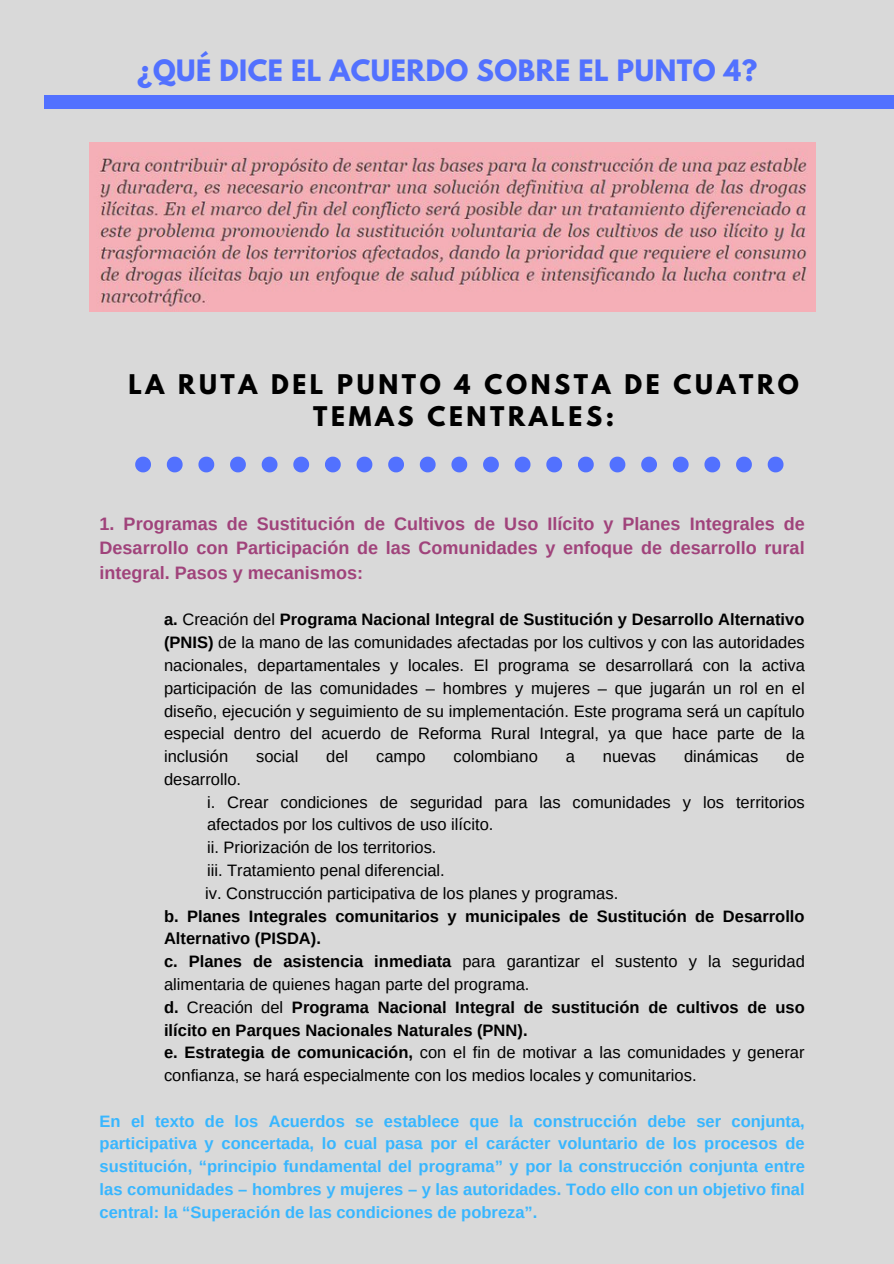
<style>
.page{position:relative;width:894px;height:1264px;background:#fff}
.page>*{position:absolute;margin:0;border:0;box-sizing:border-box;transform-origin:0 0}
.t1{font:700 26.1px "League Spartan";letter-spacing:.02em;color:#5271ff}
.t2{font:700 24px/31.7px "League Spartan";letter-spacing:.15em;color:#000;text-align:center}
.t3{font:700 18px/24.9px "Arimo";color:#a0437b;text-align:justify}
.t4{font:16.5px/22.8px "Arimo";color:#000;text-align:justify}
.t5{font:700 16.5px/22.8px "Arimo";color:#000}
.t6{font:700 16.5px/22.8px "Arimo";color:#38b6ff;text-align:justify}
.s1{font-weight:700}
.s2{font-weight:400}
</style>
<div class="page">
<div style="left:0;top:0;width:893px;height:1263px;background:#d9d9d9"></div>
<div style="left:44px;top:95px;width:849px;height:14px;background:#5271ff"></div>
<svg style="left:135px;top:456px;width:16px;height:16px"></svg>
<svg style="left:167px;top:456px;width:15px;height:16px"></svg>
<svg style="left:198px;top:456px;width:16px;height:16px"></svg>
<svg style="left:230px;top:456px;width:16px;height:16px"></svg>
<svg style="left:261px;top:456px;width:16px;height:16px"></svg>
<svg style="left:293px;top:456px;width:16px;height:16px"></svg>
<svg style="left:325px;top:456px;width:15px;height:16px"></svg>
<svg style="left:356px;top:456px;width:16px;height:16px"></svg>
<svg style="left:388px;top:456px;width:16px;height:16px"></svg>
<svg style="left:419px;top:456px;width:16px;height:16px"></svg>
<svg style="left:451px;top:456px;width:16px;height:16px"></svg>
<svg style="left:483px;top:456px;width:15px;height:16px"></svg>
<svg style="left:514px;top:456px;width:16px;height:16px"></svg>
<svg style="left:546px;top:456px;width:16px;height:16px"></svg>
<svg style="left:578px;top:456px;width:15px;height:16px"></svg>
<svg style="left:609px;top:456px;width:16px;height:16px"></svg>
<svg style="left:641px;top:456px;width:15px;height:16px"></svg>
<svg style="left:672px;top:456px;width:16px;height:16px"></svg>
<svg style="left:704px;top:456px;width:16px;height:16px"></svg>
<svg style="left:736px;top:456px;width:15px;height:16px"></svg>
<svg style="left:767px;top:456px;width:16px;height:16px"></svg>
<img style="left:89px;top:142px;width:725px;height:169px">
<h1 class="t1" style="left:137px;top:57px;width:621px">¿QUÉ DICE EL ACUERDO SOBRE EL PUNTO 4?</h1>
<h2 class="t2" style="left:128px;top:371px;width:672px">LA RUTA DEL PUNTO 4 CONSTA DE CUATRO<br>TEMAS CENTRALES:</h2>
<p class="t3" style="left:100px;top:511px;width:706px">1. Programas de Sustitución de Cultivos de Uso Ilícito y Planes Integrales de Desarrollo con Participación de las Comunidades y enfoque de desarrollo rural integral. Pasos y mecanismos:</p>
<p class="t4" style="left:164px;top:608px;width:642px"><span class="s1">a.</span> Creación del <span class="s1">Programa Nacional Integral de Sustitución y Desarrollo Alternativo (PNIS)</span> de la mano de las comunidades afectadas por los cultivos y con las autoridades nacionales, departamentales y locales. El programa se desarrollará con la activa participación de las comunidades – hombres y mujeres – que jugarán un rol en el diseño, ejecución y seguimiento de su implementación. Este programa será un capítulo especial dentro del acuerdo de Reforma Rural Integral, ya que hace parte de la inclusión</p>
<p class="t4" style="left:256px;top:745px;width:44px">social</p>
<p class="t4" style="left:326px;top:745px;width:24px">del</p>
<p class="t4" style="left:376px;top:745px;width:51px">campo</p>
<p class="t4" style="left:453px;top:745px;width:86px">colombiano</p>
<p class="t4" style="left:565px;top:745px;width:11px">a</p>
<p class="t4" style="left:602px;top:745px;width:55px">nuevas</p>
<p class="t4" style="left:683px;top:745px;width:76px">dinámicas</p>
<p class="t4" style="left:786px;top:745px;width:20px">de</p>
<p class="t4" style="left:205px;top:767px;width:601px;text-align:left;text-indent:-41px">desarrollo.<br>i. Crear condiciones de seguridad para las comunidades y los territorios afectados por los cultivos de uso ilícito.<br>ii. Priorización de los territorios.<br>iii. Tratamiento penal diferencial.<br>iv. Construcción participativa de los planes y programas.</p>
<p class="t5" style="left:164px;top:904px;width:642px">b. Planes Integrales comunitarios y municipales de Sustitución de Desarrollo Alternativo (PISDA).<br>c. Planes de asistencia inmediata <span class="s2">para garantizar el sustento y la seguridad alimentaria de quienes hagan parte del programa.<br></span>d. <span class="s2">Creación del</span> Programa Nacional Integral de sustitución de cultivos de uso ilícito en Parques Nacionales Naturales (PNN).<br>e. Estrategia de comunicación, <span class="s2">con el fin de motivar a las comunidades y generar confianza, se hará especialmente con los medios locales y comunitarios.</span></p>
<p class="t6" style="left:100px;top:1109px;width:706px">En el texto de los Acuerdos se establece que la construcción debe ser conjunta, participativa y concertada, lo cual pasa por el carácter voluntario de los procesos de sustitución, “principio fundamental del programa” y por la construcción conjunta entre las comunidades – hombres y mujeres – y las autoridades. Todo ello con un objetivo final central: la “Superación de las condiciones de pobreza”.</p>
</div>
